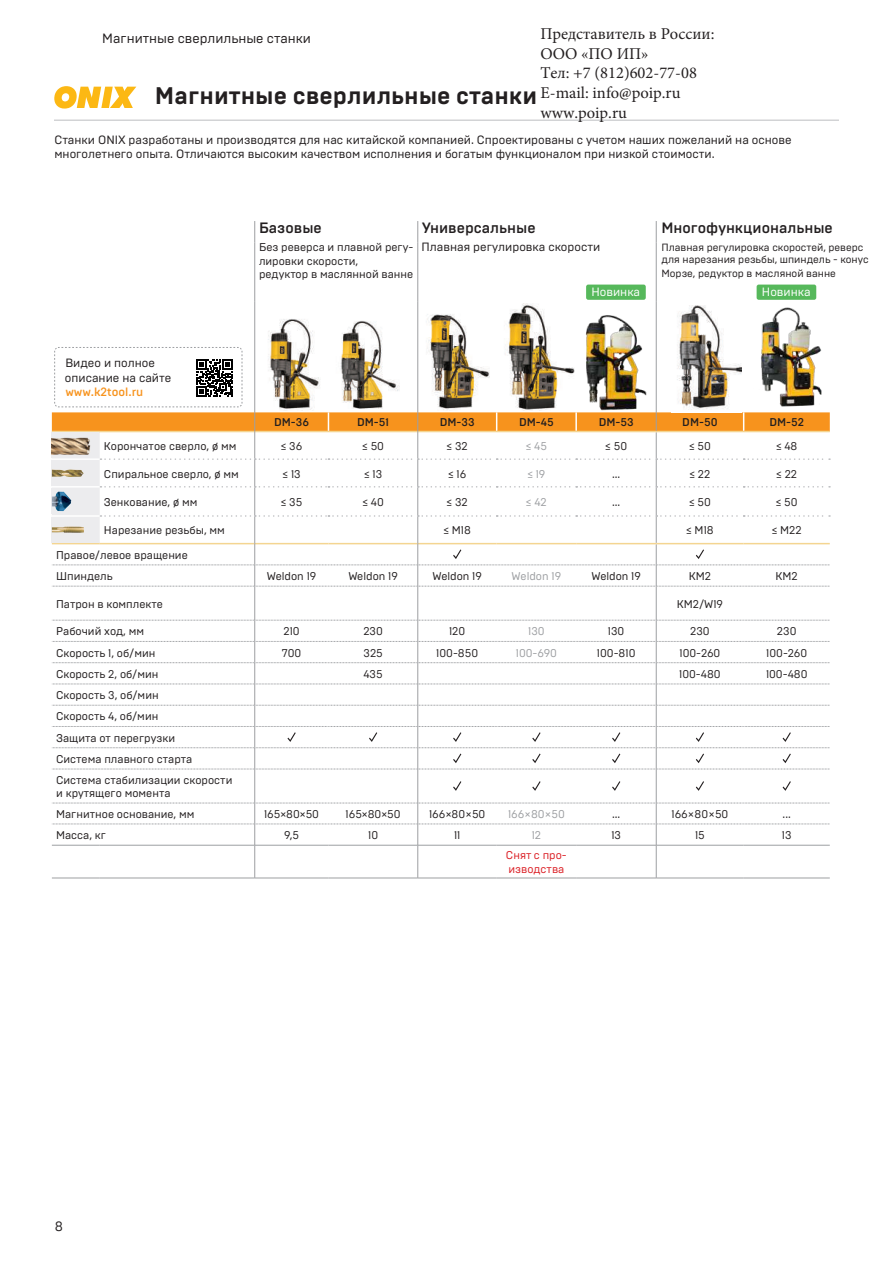
<style>
.page{position:relative;width:893px;height:1263px;background:#fff}
.page>*{position:absolute;margin:0;border:0;box-sizing:border-box;transform-origin:0 0}
.t1{font:700 24px "Brutal Type";color:#231f20}
.t2{font:16.5px/19.8px "Minion Pro";color:#231f20}
.t3{font:500 15px "Brutal Type";color:#231f20}
.t4{font:13.5px "Brutal Type";color:#231f20}
.t5{font:12px/14.4px "Brutal Type";color:#231f20}
.t6{font:12px "Brutal Type";color:#fff}
.t7{font:500 12px "Brutal Type";color:#f7931d}
.t8{font:11.25px/21.1px "Brutal Type";color:#231f20}
.t9{font:11.25px "Brutal Type";color:#9d9fa2}
.t10{font:500 11.25px "Brutal Type";color:#231f20}
.t11{font:11.25px/13.5px "Brutal Type";color:#db1f25}
.t12{font:10.5px/13px "Brutal Type";color:#231f20}
</style>
<div class="page">
<hr style="left:255px;top:845px;width:73px;height:1px;background:#9d9fa2">
<hr style="left:328px;top:845px;width:90px;height:1px;background:#9d9fa2">
<hr style="left:418px;top:845px;width:79px;height:1px;background:#9d9fa2">
<hr style="left:255px;top:878px;width:73px;height:1px;background:#9d9fa2">
<hr style="left:328px;top:878px;width:90px;height:1px;background:#9d9fa2">
<hr style="left:418px;top:878px;width:79px;height:1px;background:#9d9fa2">
<hr style="left:52px;top:845px;width:48px;height:1px;background:#9d9fa2">
<hr style="left:100px;top:845px;width:155px;height:1px;background:#9d9fa2">
<hr style="left:52px;top:878px;width:48px;height:1px;background:#9d9fa2">
<hr style="left:100px;top:878px;width:155px;height:1px;background:#9d9fa2">
<svg style="left:254px;top:221px;width:1px;height:21px"></svg>
<hr style="left:254px;top:242px;width:1px;height:60px;background:#9d9fa2">
<hr style="left:254px;top:302px;width:1px;height:110px;background:#9d9fa2">
<hr style="left:254px;top:586px;width:1px;height:34px;background:#9d9fa2">
<hr style="left:254px;top:769px;width:1px;height:34px;background:#9d9fa2">
<hr style="left:254px;top:845px;width:1px;height:33px;background:#9d9fa2">
<hr style="left:418px;top:586px;width:1px;height:34px;background:#9d9fa2">
<hr style="left:418px;top:769px;width:1px;height:34px;background:#9d9fa2">
<hr style="left:418px;top:845px;width:1px;height:33px;background:#9d9fa2">
<hr style="left:656px;top:845px;width:88px;height:1px;background:#9d9fa2">
<hr style="left:656px;top:878px;width:88px;height:1px;background:#9d9fa2">
<hr style="left:656px;top:586px;width:1px;height:34px;background:#9d9fa2">
<hr style="left:656px;top:769px;width:1px;height:34px;background:#9d9fa2">
<hr style="left:497px;top:845px;width:79px;height:1px;background:#9d9fa2">
<hr style="left:576px;top:845px;width:80px;height:1px;background:#9d9fa2">
<hr style="left:656px;top:845px;width:1px;height:33px;background:#9d9fa2">
<hr style="left:497px;top:878px;width:79px;height:1px;background:#9d9fa2">
<hr style="left:576px;top:878px;width:80px;height:1px;background:#9d9fa2">
<svg style="left:418px;top:221px;width:1px;height:21px"></svg>
<svg style="left:656px;top:221px;width:1px;height:21px"></svg>
<hr style="left:418px;top:242px;width:1px;height:60px;background:#9d9fa2">
<hr style="left:656px;top:242px;width:1px;height:60px;background:#9d9fa2">
<hr style="left:418px;top:302px;width:1px;height:110px;background:#9d9fa2">
<hr style="left:656px;top:302px;width:1px;height:110px;background:#9d9fa2">
<svg style="left:52px;top:803px;width:778px;height:42px"></svg>
<hr style="left:744px;top:845px;width:86px;height:1px;background:#9d9fa2">
<hr style="left:744px;top:878px;width:86px;height:1px;background:#9d9fa2">
<img style="left:268px;top:319px;width:45px;height:28px">
<img style="left:342px;top:321px;width:40px;height:26px">
<img style="left:426px;top:314px;width:41px;height:33px">
<img style="left:508px;top:304px;width:42px;height:43px">
<svg style="left:52px;top:620px;width:778px;height:150px"></svg>
<svg style="left:453px;top:781px;width:8px;height:10px"></svg>
<svg style="left:532px;top:781px;width:9px;height:10px"></svg>
<svg style="left:612px;top:781px;width:8px;height:10px"></svg>
<svg style="left:696px;top:781px;width:8px;height:10px"></svg>
<svg style="left:783px;top:781px;width:8px;height:10px"></svg>
<svg style="left:52px;top:347px;width:778px;height:240px"></svg>
<svg style="left:54px;top:86px;width:82px;height:23px"></svg>
<hr style="left:54px;top:120px;width:785px;height:1px;background:#bcbdc0">
<img style="left:580px;top:315px;width:74px;height:97px">
<img style="left:753px;top:307px;width:77px;height:103px">
<img style="left:672px;top:306px;width:69px;height:106px">
<div style="left:586px;top:285px;width:60px;height:15px;background:#56b85b;border-radius:2px"></div>
<div style="left:757px;top:285px;width:59px;height:15px;background:#56b85b;border-radius:2px"></div>
<h2 class="t2" style="left:540px;top:24px;width:175px">Представитель в России:<br>ООО «ПО ИП»<br>Тел: +7 (812)602-77-08<br>E-mail: info@poip.ru www.poip.ru</h2>
<p class="t4" style="left:102px;top:30px;width:210px">Магнитные сверлильные станки</p>
<h1 class="t1" style="left:155px;top:81px;width:384px">Магнитные сверлильные станки</h1>
<p class="t5" style="left:54px;top:132px;width:739px">Станки ONIX разработаны и производятся для нас китайской компанией. Спроектированы с учетом наших пожеланий на основе многолетнего опыта. Отличаются высоким качеством исполнения и богатым функционалом при низкой стоимости.</p>
<p class="t5" style="left:65px;top:356px;width:108px">Видео и полное описание на сайте</p>
<p class="t7" style="left:65px;top:384px;width:79px">www.k2tool.ru</p>
<h3 class="t3" style="left:661px;top:219px;width:173px">Многофункциональные</h3>
<p class="t12" style="left:661px;top:240px;width:209px">Плавная регулировка скоростей, реверс для нарезания резьбы, шпиндель - конус<br>Морзе, редуктор в масляной ванне</p>
<h3 class="t3" style="left:259px;top:219px;width:64px">Базовые</h3>
<h3 class="t3" style="left:422px;top:219px;width:115px">Универсальные</h3>
<p class="t8" style="left:259px;top:241px;width:156px;line-height:13.5px">Без реверса и плавной регу&shy;лировки скорости,<br>редуктор в маслянной ванне</p>
<p class="t5" style="left:422px;top:240px;width:180px">Плавная регулировка скорости</p>
<p class="t6" style="left:591px;top:285px;width:50px">Новинка</p>
<p class="t6" style="left:762px;top:285px;width:50px">Новинка</p>
<p class="t10" style="left:274px;top:416px;width:37px">DM-36</p>
<p class="t10" style="left:357px;top:416px;width:34px">DM-51</p>
<p class="t10" style="left:440px;top:416px;width:36px">DM-33</p>
<p class="t10" style="left:519px;top:416px;width:36px">DM-45</p>
<p class="t10" style="left:599px;top:416px;width:37px">DM-53</p>
<p class="t10" style="left:682px;top:416px;width:37px">DM-50</p>
<p class="t10" style="left:769px;top:416px;width:36px">DM-52</p>
<p class="t8" style="left:104px;top:435px;width:134px">Корончатое сверло, ø мм</p>
<p class="t8" style="left:281px;top:435px;width:23px">≤ 36</p>
<p class="t8" style="left:362px;top:435px;width:23px">≤ 50</p>
<p class="t8" style="left:447px;top:435px;width:23px">≤ 32</p>
<p class="t9" style="left:526px;top:439px;width:23px">≤ 45</p>
<p class="t8" style="left:605px;top:435px;width:23px">≤ 50</p>
<p class="t8" style="left:689px;top:435px;width:23px">≤ 50</p>
<p class="t8" style="left:776px;top:435px;width:23px">≤ 48</p>
<p class="t8" style="left:104px;top:463px;width:136px">Спиральное сверло, ø мм</p>
<p class="t8" style="left:283px;top:463px;width:20px">≤ 13</p>
<p class="t8" style="left:364px;top:463px;width:20px">≤ 13</p>
<p class="t8" style="left:448px;top:463px;width:20px">≤ 16</p>
<p class="t9" style="left:527px;top:467px;width:20px">≤ 19</p>
<p class="t8" style="left:612px;top:463px;width:10px">...</p>
<p class="t8" style="left:689px;top:463px;width:23px">≤ 22</p>
<p class="t8" style="left:776px;top:463px;width:23px">≤ 22</p>
<p class="t8" style="left:104px;top:491px;width:95px">Зенкование, ø мм</p>
<p class="t8" style="left:281px;top:491px;width:23px">≤ 35</p>
<p class="t8" style="left:362px;top:491px;width:23px">≤ 40</p>
<p class="t8" style="left:447px;top:491px;width:23px">≤ 32</p>
<p class="t9" style="left:526px;top:495px;width:22px">≤ 42</p>
<p class="t8" style="left:612px;top:491px;width:10px">...</p>
<p class="t8" style="left:689px;top:491px;width:23px">≤ 50</p>
<p class="t8" style="left:776px;top:491px;width:23px">≤ 50</p>
<p class="t8" style="left:104px;top:520px;width:122px">Нарезание резьбы, мм</p>
<p class="t8" style="left:443px;top:520px;width:29px">≤ M18</p>
<p class="t8" style="left:686px;top:520px;width:29px">≤ M18</p>
<p class="t8" style="left:772px;top:520px;width:32px">≤ М22</p>
<p class="t8" style="left:56px;top:544px;width:133px">Правое/левое вращение<br>Шпиндель</p>
<p class="t8" style="left:267px;top:565px;width:51px">Weldon 19</p>
<p class="t8" style="left:348px;top:565px;width:51px">Weldon 19</p>
<p class="t8" style="left:432px;top:565px;width:51px">Weldon 19</p>
<p class="t9" style="left:512px;top:569px;width:51px">Weldon 19</p>
<p class="t8" style="left:591px;top:565px;width:51px">Weldon 19</p>
<p class="t8" style="left:689px;top:565px;width:24px">КМ2</p>
<p class="t8" style="left:776px;top:565px;width:24px">КМ2</p>
<p class="t8" style="left:56px;top:593px;width:108px">Патрон в комплекте</p>
<p class="t8" style="left:677px;top:593px;width:48px">КМ2/W19</p>
<p class="t8" style="left:56px;top:621px;width:90px">Рабочий ход, мм</p>
<p class="t8" style="left:283px;top:621px;width:18px">210</p>
<p class="t8" style="left:363px;top:621px;width:21px">230</p>
<p class="t8" style="left:449px;top:621px;width:18px">120</p>
<p class="t9" style="left:528px;top:625px;width:18px">130</p>
<p class="t8" style="left:608px;top:621px;width:18px">130</p>
<p class="t8" style="left:690px;top:621px;width:21px">230</p>
<p class="t8" style="left:777px;top:621px;width:21px">230</p>
<p class="t8" style="left:56px;top:642px;width:101px">Скорость 1, об/мин</p>
<p class="t8" style="left:282px;top:642px;width:21px">700</p>
<p class="t8" style="left:363px;top:642px;width:21px">325</p>
<p class="t8" style="left:436px;top:642px;width:43px">100-850</p>
<p class="t9" style="left:516px;top:646px;width:43px">100-690</p>
<p class="t8" style="left:597px;top:642px;width:40px">100-810</p>
<p class="t8" style="left:679px;top:642px;width:42px">100-260</p>
<p class="t8" style="left:766px;top:642px;width:42px">100-260</p>
<p class="t8" style="left:56px;top:663px;width:104px">Скорость 2, об/мин</p>
<p class="t8" style="left:363px;top:663px;width:21px">435</p>
<p class="t8" style="left:679px;top:663px;width:43px">100-480</p>
<p class="t8" style="left:766px;top:663px;width:43px">100-480</p>
<p class="t8" style="left:56px;top:685px;width:178px">Скорость 3, об/мин<br>Скорость 4, об/мин<br>Защита от перегрузки<br>Система плавного старта<br>Система стабилизации скорости</p>
<p class="t8" style="left:56px;top:783px;width:140px;line-height:20.7px">и крутящего момента<br>Магнитное основание, мм</p>
<p class="t8" style="left:264px;top:803px;width:56px">165×80×50</p>
<p class="t8" style="left:346px;top:803px;width:56px">165×80×50</p>
<p class="t8" style="left:429px;top:803px;width:58px">166×80×50</p>
<p class="t9" style="left:508px;top:807px;width:58px">166×80×50</p>
<p class="t8" style="left:612px;top:803px;width:10px">...</p>
<p class="t8" style="left:672px;top:803px;width:58px">166×80×50</p>
<p class="t8" style="left:783px;top:803px;width:10px">...</p>
<p class="t8" style="left:56px;top:824px;width:52px">Масса, кг</p>
<p class="t8" style="left:284px;top:824px;width:16px">9,5</p>
<p class="t8" style="left:368px;top:824px;width:11px">10</p>
<p class="t8" style="left:454px;top:824px;width:8px">11</p>
<p class="t9" style="left:532px;top:828px;width:11px">12</p>
<p class="t8" style="left:611px;top:824px;width:11px">13</p>
<p class="t8" style="left:695px;top:824px;width:11px">15</p>
<p class="t8" style="left:782px;top:824px;width:11px">13</p>
<p class="t11" style="left:506px;top:849px;width:62px">Снят с про&shy;изводства</p>
<p class="t4" style="left:55px;top:1218px;width:10px">8</p>
</div>
